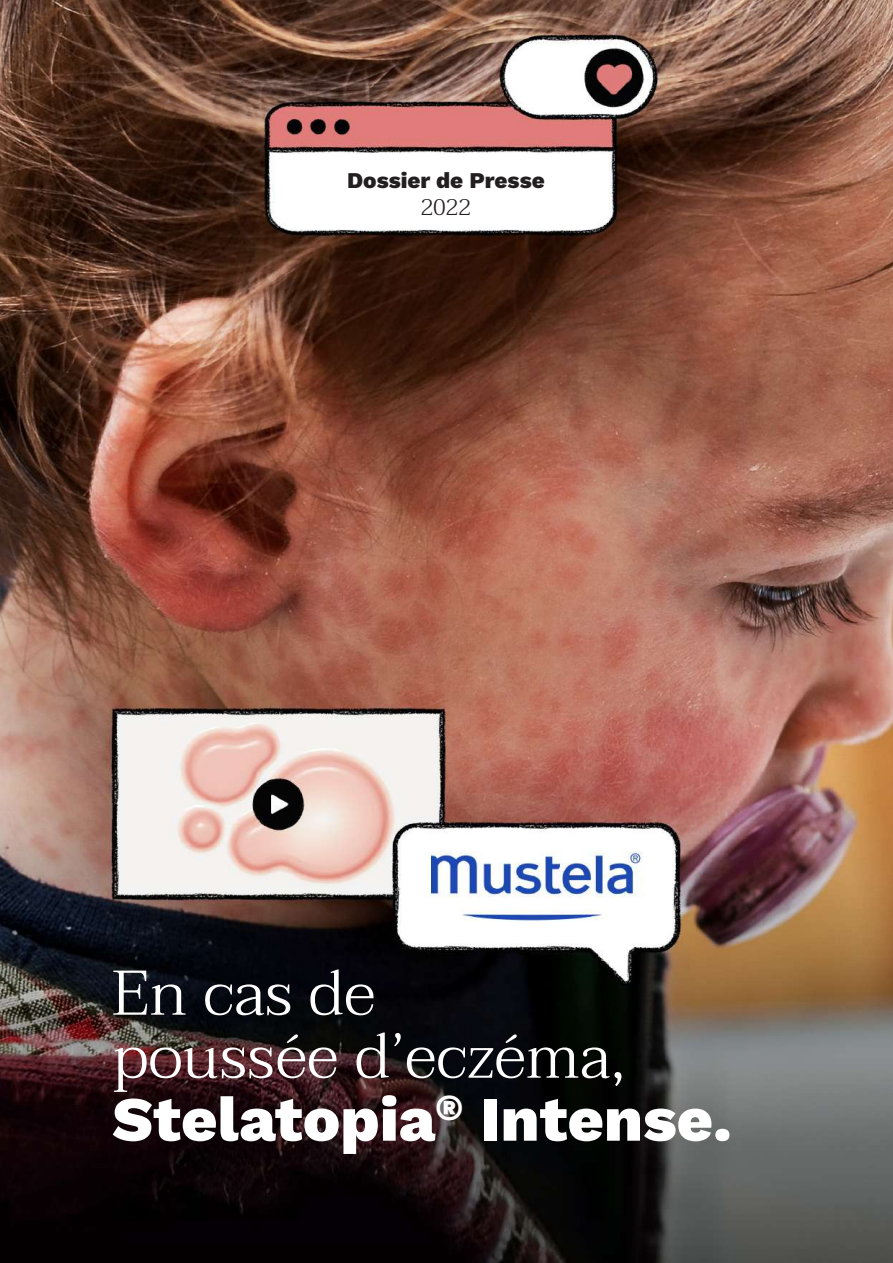
<style>
.page{position:relative;width:893px;height:1263px;background:#fff}
.page>*{position:absolute;margin:0;border:0;box-sizing:border-box;transform-origin:0 0}
.t1{font:300 63px/63px "Taviraj";color:#fff}
.t2{font:63px "Work Sans";color:#fff}
.t3{font:22.5px "Work Sans";color:#231f20}
.t4{font:300 22.5px "Taviraj";color:#231f20}
</style>
<div class="page">
<img style="left:0;top:0;width:893px;height:1263px">
<p class="t3" style="left:347px;top:163px;width:199px">Dossier de Presse</p>
<p class="t4" style="left:421px;top:190px;width:52px">2022</p>
<p class="t1" style="left:112px;top:963px;width:514px">En cas de<br>poussée d’eczéma,</p>
<p class="t2" style="left:112px;top:1071px;width:621px">Stelatopia<sup>®</sup> Intense.</p>
</div>
